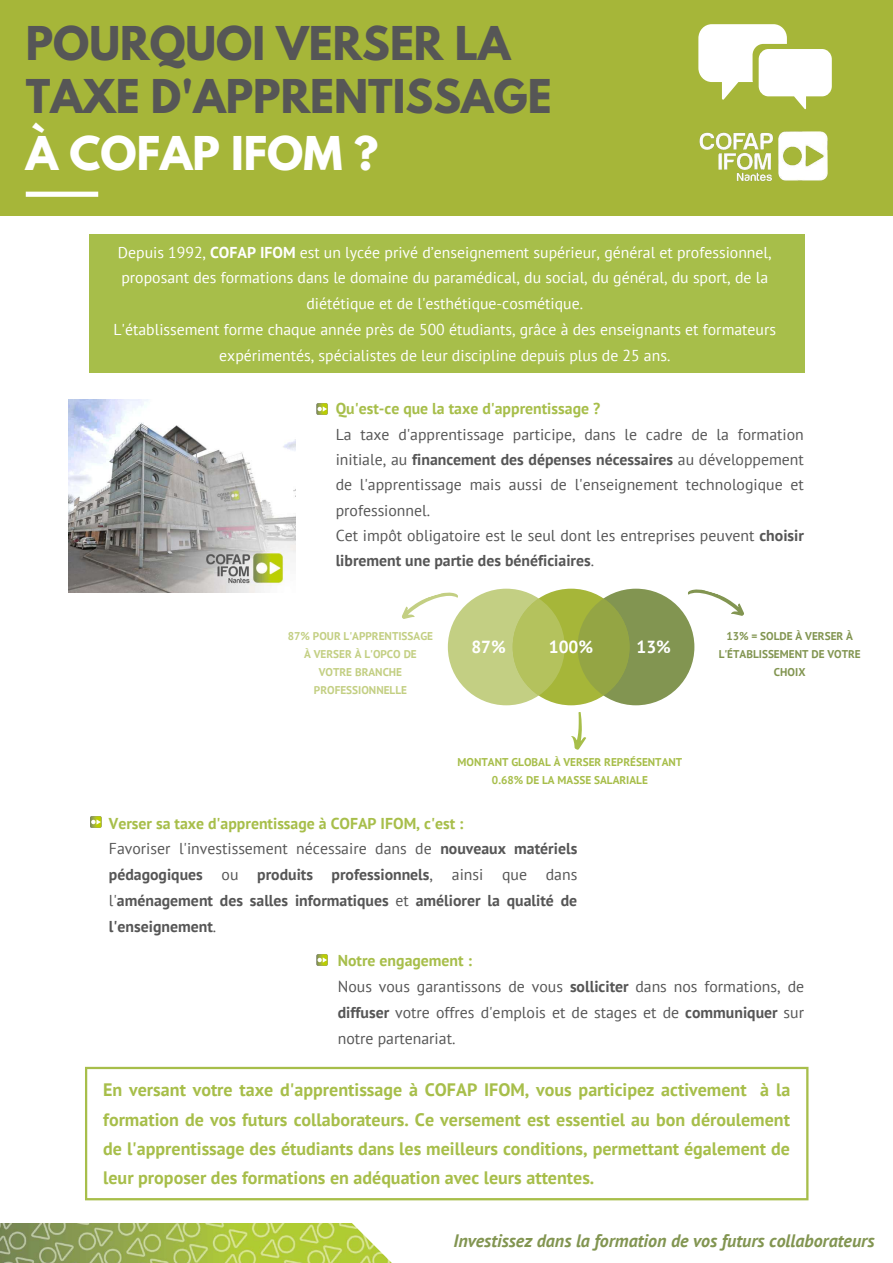
<style>
.page{position:relative;width:893px;height:1263px;background:#fff}
.page>*{position:absolute;margin:0;border:0;box-sizing:border-box;transform-origin:0 0}
.t1{font:700 41.25px/53.3px "League Spartan";color:#565656}
.t2{font:700 41.25px "League Spartan";color:#fff}
.t3{font:700 18px/29.2px "PT Sans";color:#a7be4a;text-align:justify}
.t4{font:italic 700 18px "PT Sans";color:#829551}
.t5{font:700 17.4px "PT Sans";color:#fff}
.t6{font:15.75px/25.3px "PT Sans";color:#565656}
.t7{font:15.75px/25.8px "PT Sans";color:#fff;text-align:center}
.t8{font:700 15.75px/25.8px "PT Sans";color:#565656}
.t9{font:700 15.75px "PT Sans";color:#a7be4a}
.t10{font:700 11.25px/18px "PT Sans";color:#c3cf83;text-align:center}
.t11{font:700 11.25px/18px "PT Sans";color:#a7be4a;text-align:center}
.t12{font:700 11.25px/18px "PT Sans";color:#829551;text-align:center}
.s1{font-weight:700}
.s2{color:#a7be4a}
.s3{font-weight:400}
.s4{font-weight:700;color:#a7be4a}
</style>
<div class="page">
<div style="left:0;top:0;width:893px;height:216px;background:#a6b639"></div>
<svg style="left:698px;top:24px;width:134px;height:85px"></svg>
<img style="left:0;top:1223px;width:328px;height:40px">
<svg style="left:328px;top:1200px;width:242px;height:63px"></svg>
<img style="left:699px;top:131px;width:129px;height:51px">
<svg style="left:26px;top:192px;width:72px;height:5px"></svg>
<div style="left:89px;top:234px;width:715px;height:138px;background:#a7be4a"></div>
<svg style="left:316px;top:404px;width:12px;height:11px"></svg>
<img style="left:69px;top:399px;width:226px;height:194px">
<svg style="left:90px;top:816px;width:11px;height:12px"></svg>
<svg style="left:316px;top:954px;width:12px;height:12px"></svg>
<svg style="left:85px;top:1067px;width:723px;height:133px"></svg>
<div style="left:448px;top:589px;width:117px;height:116px;background:#c3cf83;border-radius:50%"></div>
<div style="left:577px;top:589px;width:117px;height:116px;background:#829551;border-radius:50%"></div>
<div style="left:512px;top:589px;width:117px;height:116px;background:#a6b639;border-radius:50%"></div>
<svg style="left:512px;top:598px;width:53px;height:97px;background:#b4c25d"></svg>
<svg style="left:577px;top:598px;width:52px;height:97px;background:#94a543"></svg>
<svg style="left:685px;top:589px;width:59px;height:29px"></svg>
<svg style="left:571px;top:712px;width:15px;height:38px"></svg>
<svg style="left:402px;top:592px;width:58px;height:29px"></svg>
<h1 class="t1" style="left:26px;top:22px;width:527px">POURQUOI VERSER LA<br>TAXE D'APPRENTISSAGE</h1>
<h1 class="t2" style="left:26px;top:133px;width:354px">À COFAP IFOM ?</h1>
<p class="t7" style="left:113px;top:239px;width:664px">Depuis 1992, <span class="s1">COFAP IFOM</span> est un lycée privé d’enseignement supérieur, général et professionnel, proposant des formations dans le domaine du paramédical, du social, du général, du sport, de la diététique et de l'esthétique-cosmétique.<br>L'établissement forme chaque année près de 500 étudiants, grâce à des enseignants et formateurs expérimentés, spécialistes de leur discipline depuis plus de 25 ans.</p>
<p class="t9" style="left:336px;top:398px;width:266px">Qu'est-ce que la taxe d'apprentissage ?</p>
<p class="t6" style="left:336px;top:421px;width:470px">La taxe d'apprentissage participe, dans le cadre de la formation initiale, au <span class="s1">financement des dépenses nécessaires</span> au développement de l'apprentissage mais aussi de l'enseignement technologique et professionnel.<br>Cet impôt obligatoire est le seul dont les entreprises peuvent <span class="s1">choisir librement une partie des bénéficiaires</span>.</p>
<p class="t10" style="left:288px;top:627px;width:147px">87% POUR L'APPRENTISSAGE<br>À VERSER À L'OPCO DE<br>VOTRE BRANCHE<br>PROFESSIONNELLE</p>
<p class="t5" style="left:471px;top:636px;width:36px">87%</p>
<p class="t5" style="left:549px;top:636px;width:46px">100%</p>
<p class="t5" style="left:636px;top:636px;width:36px">13%</p>
<p class="t11" style="left:457px;top:753px;width:226px">MONTANT GLOBAL À VERSER REPRÉSENTANT<br>0.68% DE LA MASSE SALARIALE</p>
<p class="t12" style="left:718px;top:627px;width:144px">13% = SOLDE À VERSER À<br>L'ÉTABLISSEMENT DE VOTRE<br>CHOIX</p>
<p class="t8" style="left:109px;top:810px;width:470px"><span class="s2">Verser sa taxe d'apprentissage à COFAP IFOM, c'est :<br></span><span class="s3">Favoriser l'investissement nécessaire dans de</span> nouveaux matériels pédagogiques <span class="s3">ou</span> produits professionnels<span class="s3">, ainsi que dans l'</span>aménagement des salles informatiques <span class="s3">et</span> améliorer la qualité de l'enseignement<span class="s3">.</span></p>
<p class="t6" style="left:338px;top:947px;width:468px;line-height:25.8px"><span class="s4">Notre engagement :<br></span>Nous vous garantissons de vous <span class="s1">solliciter</span> dans nos formations, de <span class="s1">diffuser</span> votre offres d'emplois et de stages et de <span class="s1">communiquer</span> sur notre partenariat.</p>
<p class="t3" style="left:103px;top:1075px;width:688px">En versant votre taxe d'apprentissage à COFAP IFOM, vous participez activement à la formation de vos futurs collaborateurs. Ce versement est essentiel au bon déroulement de l'apprentissage des étudiants dans les meilleurs conditions, permettant également de leur proposer des formations en adéquation avec leurs attentes.</p>
<p class="t4" style="left:453px;top:1229px;width:423px">Investissez dans la formation de vos futurs collaborateurs</p>
</div>
